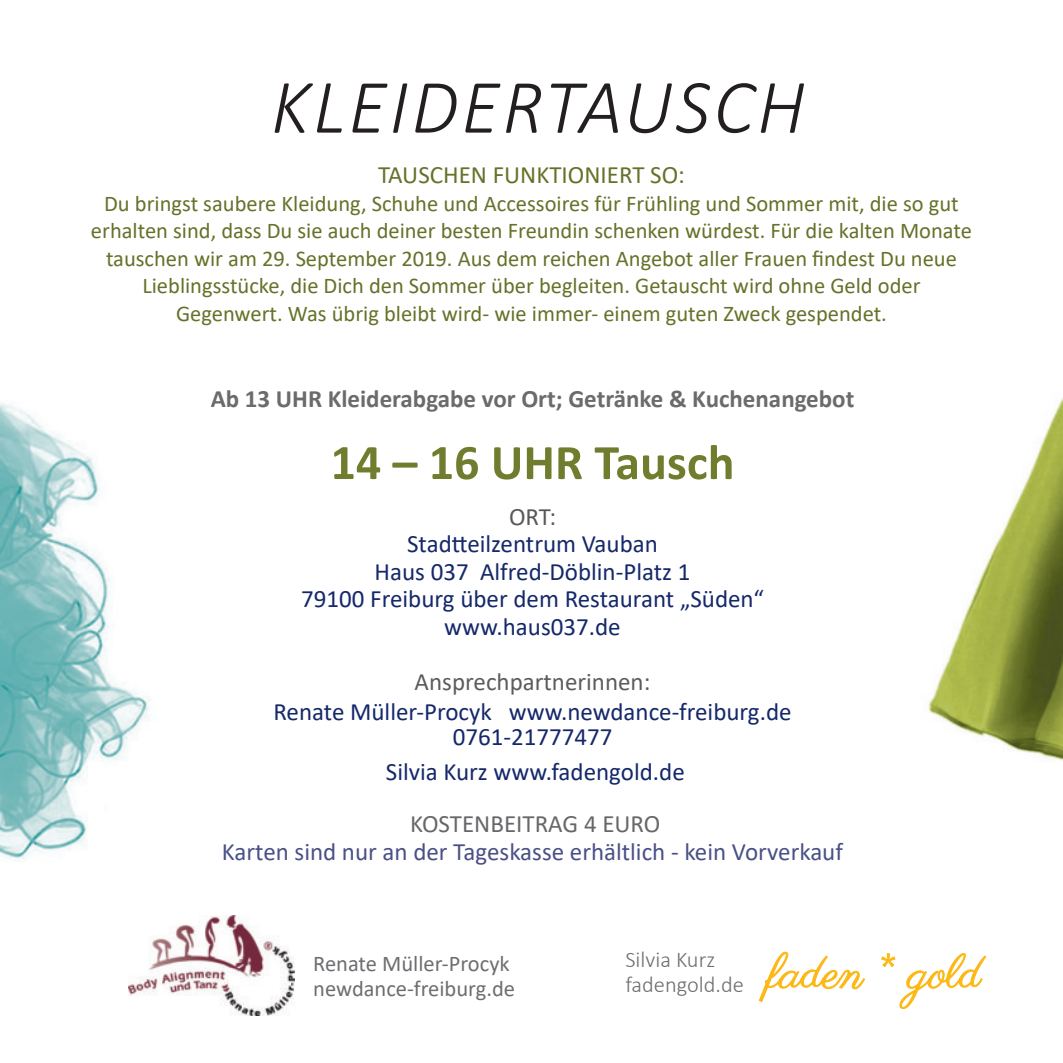
<style>
.page{position:relative;width:1063px;height:1063px;background:#fff}
.page>*{position:absolute;margin:0;border:0;box-sizing:border-box;transform-origin:0 0}
.t1{font:italic 300 77.5px "Calibri";letter-spacing:.04em;color:#231f20}
.t2{font:700 50px "Calibri";color:#717d2e}
.t3{font:25px/27.5px "Calibri";color:#15286a;text-align:center}
.t4{font:25px "Calibri";color:#495086}
.t5{font:700 25px "Calibri";color:#6b6b6e}
.t6{font:25px "Calibri";color:#667129}
.t7{font:25px "Calibri";color:#5c5c5f}
.t8{font:25px "Calibri";color:#67676a}
.t9{font:25px "Calibri";color:#57585a}
.t10{font:22.5px/27.5px "Calibri";color:#667129;text-align:center}
.t11{font:22.5px/25px "Calibri";color:#6d6e71}
.t12{font:300 22.5px/25px "Calibri";color:#6d6e71}
</style>
<div class="page">
<svg style="left:759px;top:952px;width:228px;height:57px"></svg>
<img style="left:129px;top:916px;width:165px;height:99px">
<img style="left:928px;top:399px;width:134px;height:362px">
<img style="left:0;top:403px;width:149px;height:459px">
<h1 class="t1" style="left:271px;top:61px;width:536px">KLEIDERTAUSCH</h1>
<p class="t6" style="left:378px;top:158px;width:308px">TAUSCHEN FUNKTIONIERT SO:</p>
<p class="t10" style="left:91px;top:189px;width:883px">Du bringst saubere Kleidung, Schuhe und Accessoires für Frühling und Sommer mit, die so gut erhalten sind, dass Du sie auch deiner besten Freundin schenken würdest. Für die kalten Monate tauschen wir am 29. September 2019. Aus dem reichen Angebot aller Frauen findest Du neue Lieblingsstücke, die Dich den Sommer über begleiten. Getauscht wird ohne Geld oder Gegenwert. Was übrig bleibt wird- wie immer- einem guten Zweck gespendet.</p>
<p class="t5" style="left:211px;top:390px;width:645px">Ab 13 UHR Kleiderabgabe vor Ort; Getränke &amp; Kuchenangebot</p>
<h2 class="t2" style="left:331px;top:445px;width:406px">14 – 16 UHR Tausch</h2>
<p class="t9" style="left:509px;top:507px;width:49px">ORT:</p>
<p class="t3" style="left:301px;top:529px;width:464px">Stadtteilzentrum Vauban<br>Haus 037 Alfred-Döblin-Platz 1<br>79100 Freiburg über dem Restaurant „Süden“ www.haus037.de</p>
<p class="t7" style="left:415px;top:672px;width:237px">Ansprechpartnerinnen:</p>
<p class="t3" style="left:274px;top:701px;width:520px;line-height:25px">Renate Müller-Procyk www.newdance-freiburg.de<br>0761-21777477</p>
<p class="t3" style="left:386px;top:757px;width:300px">Silvia Kurz www.fadengold.de</p>
<p class="t8" style="left:410px;top:806px;width:252px">KOSTENBEITRAG 4 EURO</p>
<p class="t4" style="left:222px;top:834px;width:623px">Karten sind nur an der Tageskasse erhältlich - kein Vorverkauf</p>
<p class="t11" style="left:313px;top:953px;width:203px">Renate Müller-Procyk newdance-freiburg.de</p>
<p class="t12" style="left:625px;top:949px;width:120px">Silvia Kurz fadengold.de</p>
</div>
